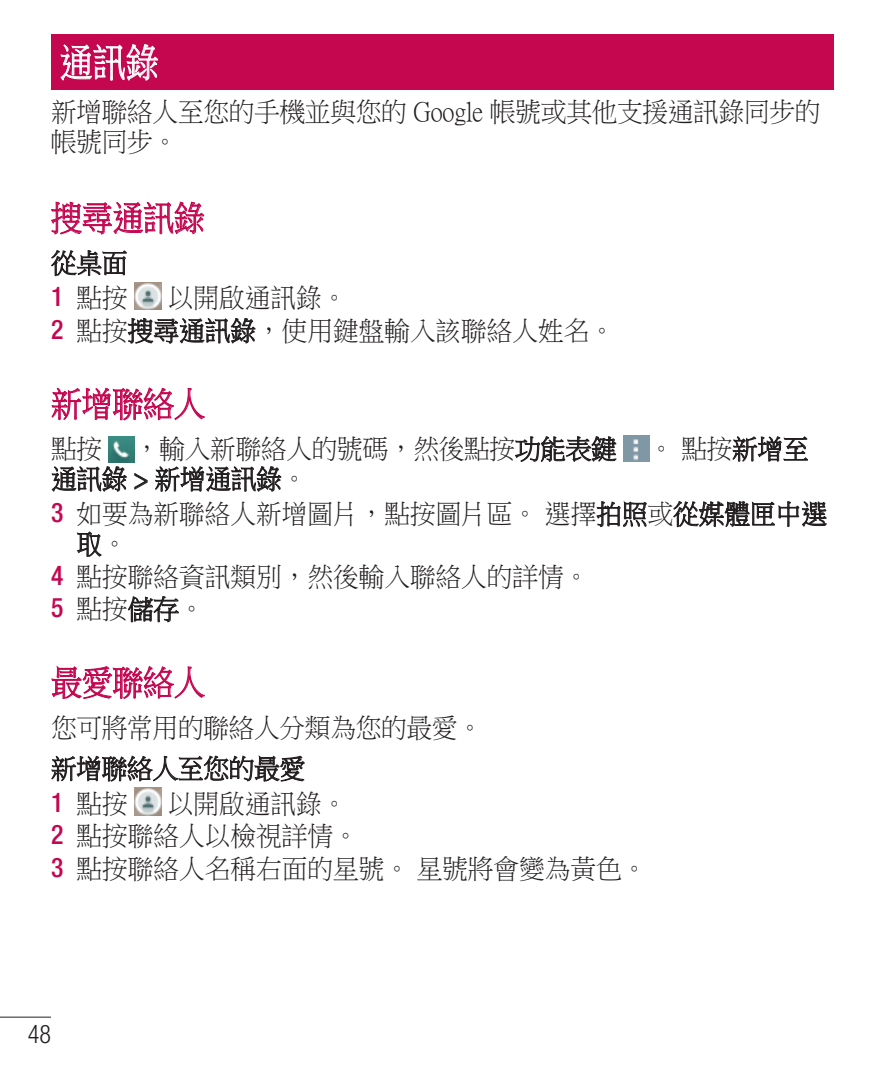
<style>
.page{position:relative;width:893px;height:1072px;background:#fff}
.page>*{position:absolute;margin:0;border:0;box-sizing:border-box;transform-origin:0 0}
.Head_01{font:39px "P Ming Li U";color:#fff;scale:.85 1}
.M_head_02{font:34.5px "P Ming Li U";letter-spacing:-.01em;color:#c50750;scale:.9 1}
.main_Num{font:27px/30px "P Ming Li U";color:#231f20;scale:.95 1}
.main{font:27px/30px "P Ming Li U";letter-spacing:-.01em;color:#231f20;scale:.95 1}
.t1{font:300 condensed 25.5px "Helvetica Neue LT Pro";color:#231f20;scale:.95 1}
.s1{font-family:"Helvetica Neue LT Pro";font-weight:500;font-stretch:condensed;color:#c50750}
</style>
<div class="page">
<hr style="left:0;top:1016px;width:51px;height:1px;background:#231f20">
<div style="left:51px;top:34px;width:782px;height:55px;background:#c50750"></div>
<svg style="left:60px;top:44px;width:98px;height:37px"></svg>
<svg style="left:51px;top:201px;width:153px;height:34px"></svg>
<svg style="left:51px;top:250px;width:76px;height:26px"></svg>
<img style="left:134px;top:282px;width:27px;height:28px">
<svg style="left:127px;top:318px;width:129px;height:26px"></svg>
<svg style="left:51px;top:387px;width:154px;height:33px"></svg>
<img style="left:109px;top:437px;width:25px;height:25px">
<svg style="left:515px;top:436px;width:101px;height:26px"></svg>
<img style="left:624px;top:436px;width:25px;height:25px">
<svg style="left:732px;top:436px;width:76px;height:26px"></svg>
<svg style="left:51px;top:466px;width:76px;height:26px"></svg>
<svg style="left:134px;top:473px;width:14px;height:17px"></svg>
<svg style="left:155px;top:466px;width:126px;height:26px"></svg>
<svg style="left:596px;top:501px;width:51px;height:26px"></svg>
<svg style="left:673px;top:501px;width:154px;height:26px"></svg>
<svg style="left:76px;top:531px;width:26px;height:26px"></svg>
<svg style="left:128px;top:596px;width:51px;height:26px"></svg>
<svg style="left:51px;top:665px;width:154px;height:34px"></svg>
<svg style="left:51px;top:755px;width:254px;height:27px"></svg>
<img style="left:134px;top:788px;width:27px;height:27px">
<p class="Head_01" style="left:60px;top:43px;width:119px">通訊錄</p>
<p class="main" style="left:51px;top:97px;width:811px">新增聯絡人至您的手機並與您的 Google 帳號或其他支援通訊錄同步的帳號同步。</p>
<p class="M_head_02" style="left:51px;top:201px;width:173px">搜尋通訊錄</p>
<p class="main" style="left:51px;top:248px;width:82px">從桌面</p>
<p class="main_Num" style="left:51px;top:283px;width:82px"><span class="s1">1</span> 點按</p>
<p class="main_Num" style="left:168px;top:283px;width:191px">以開啟通訊錄。</p>
<p class="main_Num" style="left:51px;top:316px;width:595px"><span class="s1">2</span> 點按搜尋通訊錄，使用鍵盤輸入該聯絡人姓名。</p>
<p class="M_head_02" style="left:51px;top:387px;width:173px">新增聯絡人</p>
<p class="main" style="left:51px;top:434px;width:799px">點按 ，輸入新聯絡人的號碼，然後點按功能表鍵 。 點按新增至通訊錄 &gt; 新增通訊錄。</p>
<p class="main_Num" style="left:77px;top:499px;width:792px;text-indent:-26px"><span class="s1">3</span> 如要為新聯絡人新增圖片，點按圖片區。 選擇拍照或從媒體匣中選取。</p>
<p class="main_Num" style="left:51px;top:561px;width:568px"><span class="s1">4</span> 點按聯絡資訊類別，然後輸入聯絡人的詳情。</p>
<p class="main_Num" style="left:51px;top:594px;width:163px"><span class="s1">5</span> 點按儲存。</p>
<p class="M_head_02" style="left:51px;top:665px;width:173px">最愛聯絡人</p>
<p class="main" style="left:51px;top:712px;width:456px">您可將常用的聯絡人分類為您的最愛。</p>
<p class="main" style="left:51px;top:753px;width:269px">新增聯絡人至您的最愛</p>
<p class="main_Num" style="left:51px;top:788px;width:82px"><span class="s1">1</span> 點按</p>
<p class="main_Num" style="left:168px;top:788px;width:191px">以開啟通訊錄。</p>
<p class="main_Num" style="left:51px;top:821px;width:325px"><span class="s1">2</span> 點按聯絡人以檢視詳情。</p>
<p class="main_Num" style="left:51px;top:853px;width:629px"><span class="s1">3</span> 點按聯絡人名稱右面的星號。 星號將會變為黃色。</p>
<p class="t1" style="left:28px;top:1019px;width:26px">48</p>
</div>
